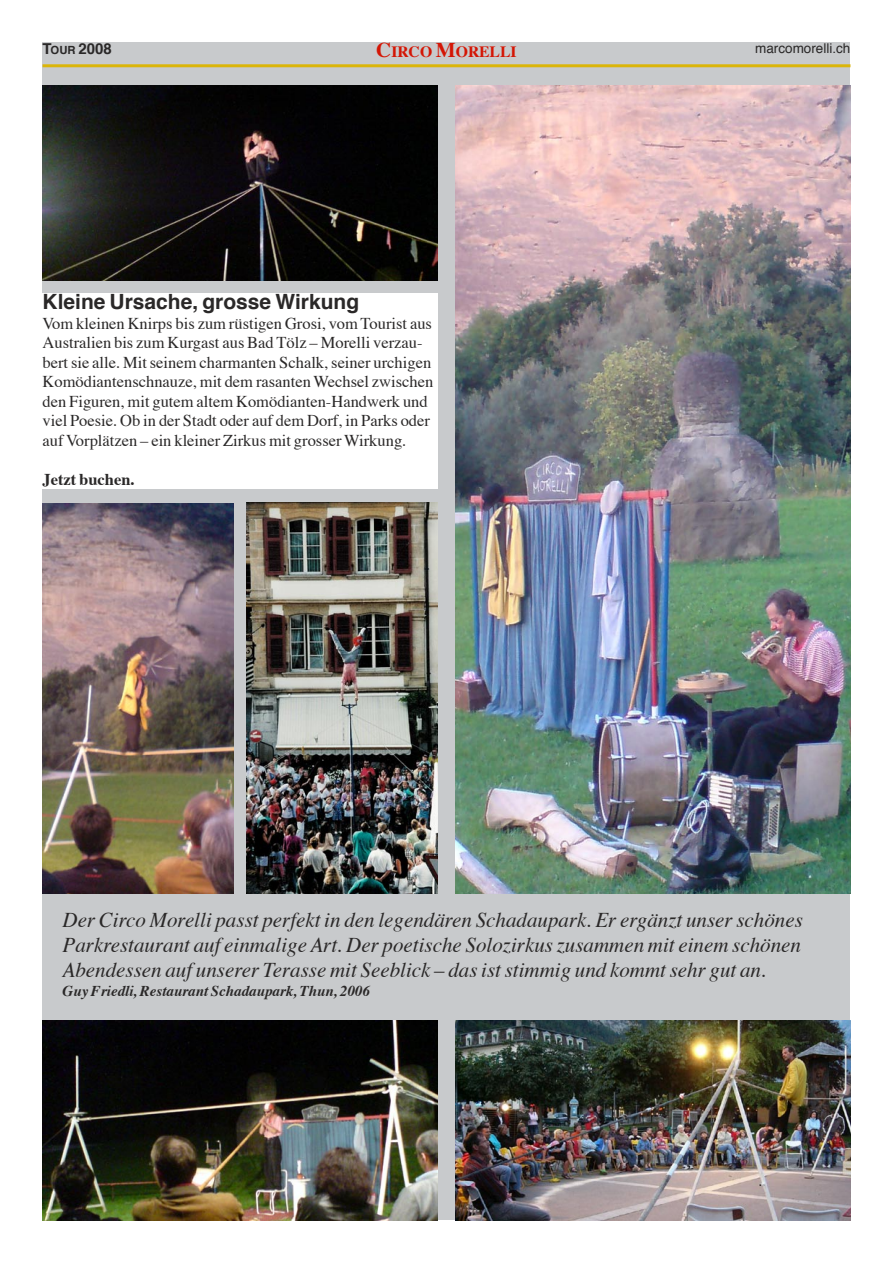
<style>
.page{position:relative;width:893px;height:1263px;background:#fff}
.page>*{position:absolute;margin:0;border:0;box-sizing:border-box;transform-origin:0 0}
.t1{font:italic 21px/25.3px "Times";color:#2a2828;text-align:justify}
.t2{font:700 21px "Helvetica";color:#2a2828}
.t3{font:16.5px/19.5px "Times";color:#2a2828}
.t4{font:700 16.5px "Times";color:#2a2828}
.t5{font:700 15.75px "Times";color:#d41605}
.t6{font:italic 700 15px "Times";color:#2a2828}
.t7{font:700 15px "Helvetica";color:#2a2828}
.t8{font:13.5px "Helvetica";color:#2a2828}
.t9{font:700 11.25px "Helvetica";color:#2a2828}
.s1{font-size:15px}
.s2{font-size:21px}
</style>
<div class="page">
<div style="left:43px;top:43px;width:807px;height:1177px;background:#c8cacc"></div>
<hr style="left:43px;top:64px;width:807px;height:3px;background:#dbb508">
<img style="left:43px;top:1020px;width:395px;height:200px">
<img style="left:43px;top:85px;width:395px;height:196px">
<img style="left:43px;top:503px;width:191px;height:390px">
<img style="left:247px;top:503px;width:191px;height:390px">
<img style="left:455px;top:85px;width:395px;height:808px">
<img style="left:455px;top:1020px;width:395px;height:200px">
<div style="left:43px;top:293px;width:395px;height:196px;background:#fff"></div>
<p class="t9" style="left:43px;top:42px;width:35px"><span class="s1">T</span>OUR</p>
<p class="t5" style="left:376px;top:41px;width:142px"><span class="s2">C</span>IRCO <span class="s2">M</span>ORELLI</p>
<p class="t7" style="left:78px;top:39px;width:35px">2008</p>
<p class="t8" style="left:755px;top:39px;width:97px">marcomorelli.ch</p>
<p class="t2" style="left:43px;top:288px;width:318px">Kleine Ursache, grosse Wirkung</p>
<p class="t3" style="left:43px;top:315px;width:392px">Vom kleinen Knirps bis zum rüstigen Grosi, vom Tourist aus Australien bis zum Kurgast aus Bad Tölz – Morelli verzau&shy;bert sie alle. Mit seinem charmanten Schalk, seiner urchigen Komödiantenschnauze, mit dem rasanten Wechsel zwischen den Figuren, mit gutem altem Komödianten-Handwerk und viel Poesie. Ob in der Stadt oder auf dem Dorf, in Parks oder auf Vorplätzen – ein kleiner Zirkus mit grosser Wirkung.</p>
<p class="t4" style="left:43px;top:468px;width:94px">Jetzt buchen.</p>
<p class="t1" style="left:63px;top:908px;width:742px">Der Circo Morelli passt perfekt in den legendären Schadaupark. Er ergänzt unser schönes Parkrestaurant auf einmalige Art. Der poetische Solozirkus zusammen mit einem schönen Abendessen auf unserer Terasse mit Seeblick – das ist stimmig und kommt sehr gut an.</p>
<p class="t6" style="left:63px;top:981px;width:309px">Guy Friedli, Restaurant Schadaupark, Thun, 2006</p>
</div>
